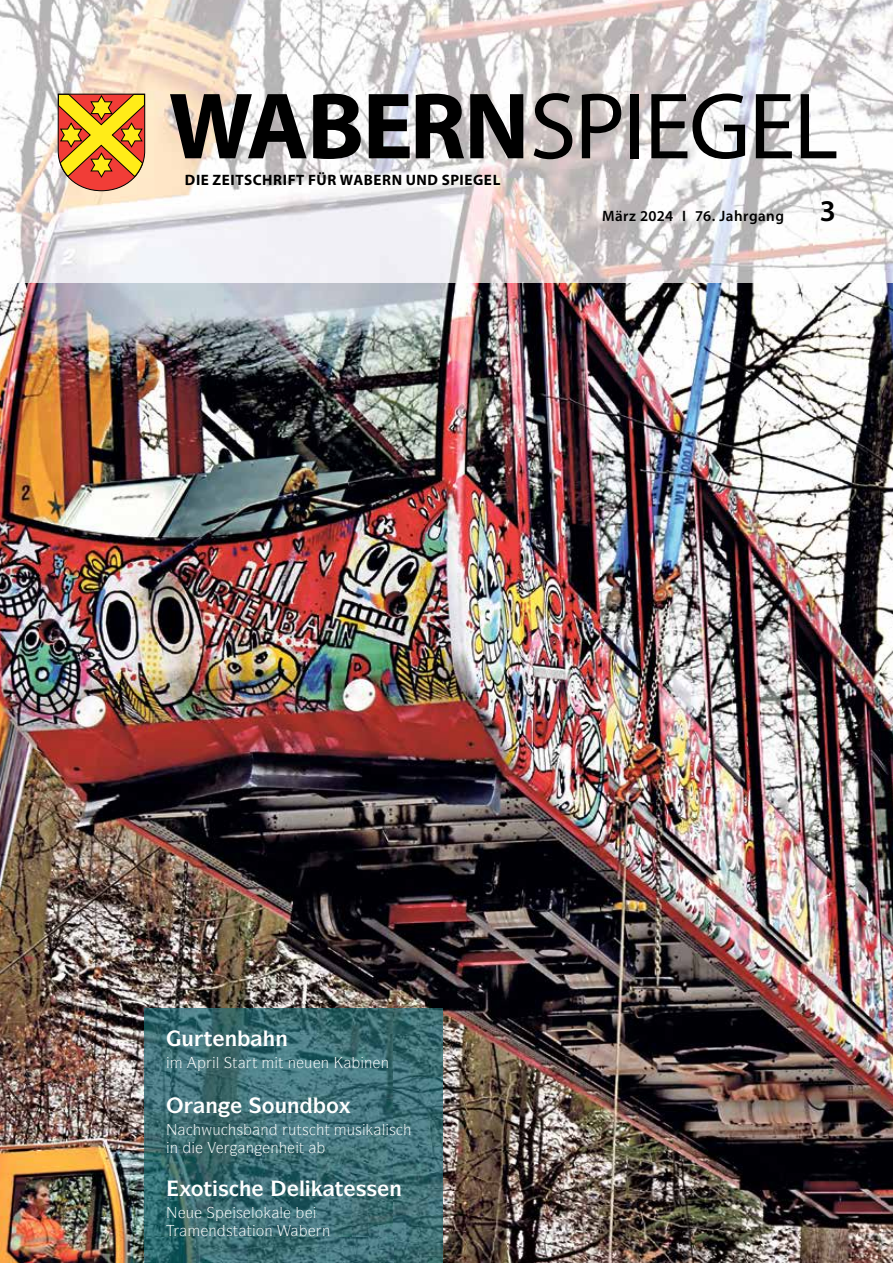
<style>
.page{position:relative;width:893px;height:1263px;background:#fff}
.page>*{position:absolute;margin:0;border:0;box-sizing:border-box;transform-origin:0 0}
.t1{font:95.1px "Myriad Pro";letter-spacing:-.02em;color:#000}
.t2{font:700 21.15px "ITC Symbol Std";color:#fff}
.t3{font:700 15.15px "Myriad Pro";letter-spacing:.04em;color:#000}
.t4{font:15.15px "ITC Symbol Std";color:#fff}
.t5{font:600 15.15px "Myriad Pro";letter-spacing:.03em;color:#000}
.s1{font-weight:700}
.s2{font-size:30.15px}
</style>
<div class="page">
<img style="left:0;top:0;width:893px;height:1263px">
<svg style="left:58px;top:94px;width:87px;height:97px;background:#db8e2f"></svg>
<img style="left:145px;top:1009px;width:298px;height:254px">
<svg style="left:167px;top:1030px;width:14px;height:16px"></svg>
<svg style="left:195px;top:1034px;width:8px;height:12px"></svg>
<svg style="left:213px;top:1034px;width:11px;height:12px"></svg>
<svg style="left:238px;top:1030px;width:36px;height:16px"></svg>
<svg style="left:167px;top:1057px;width:48px;height:14px"></svg>
<svg style="left:225px;top:1057px;width:6px;height:11px"></svg>
<svg style="left:239px;top:1060px;width:12px;height:8px"></svg>
<svg style="left:263px;top:1057px;width:14px;height:11px"></svg>
<svg style="left:297px;top:1060px;width:6px;height:8px"></svg>
<svg style="left:314px;top:1060px;width:6px;height:8px"></svg>
<svg style="left:167px;top:1097px;width:37px;height:16px"></svg>
<svg style="left:218px;top:1101px;width:24px;height:16px"></svg>
<svg style="left:250px;top:1097px;width:11px;height:16px"></svg>
<svg style="left:167px;top:1124px;width:45px;height:11px"></svg>
<svg style="left:222px;top:1124px;width:13px;height:11px"></svg>
<svg style="left:244px;top:1124px;width:15px;height:11px"></svg>
<svg style="left:270px;top:1124px;width:7px;height:11px"></svg>
<svg style="left:283px;top:1127px;width:4px;height:8px"></svg>
<svg style="left:310px;top:1124px;width:14px;height:11px"></svg>
<svg style="left:335px;top:1127px;width:11px;height:8px"></svg>
<svg style="left:167px;top:1142px;width:2px;height:11px"></svg>
<svg style="left:167px;top:1180px;width:24px;height:16px"></svg>
<svg style="left:213px;top:1180px;width:4px;height:16px"></svg>
<svg style="left:230px;top:1180px;width:33px;height:16px"></svg>
<svg style="left:272px;top:1180px;width:26px;height:16px"></svg>
<svg style="left:306px;top:1180px;width:28px;height:16px"></svg>
<svg style="left:344px;top:1184px;width:11px;height:12px"></svg>
<svg style="left:378px;top:1184px;width:10px;height:12px"></svg>
<svg style="left:264px;top:1207px;width:26px;height:11px"></svg>
<svg style="left:297px;top:1207px;width:18px;height:11px"></svg>
<svg style="left:277px;top:1225px;width:44px;height:11px"></svg>
<svg style="left:335px;top:1057px;width:53px;height:11px"></svg>
<svg style="left:301px;top:1097px;width:50px;height:16px"></svg>
<svg style="left:363px;top:1124px;width:48px;height:11px"></svg>
<svg style="left:183px;top:1142px;width:142px;height:14px;background:#3b6a6f"></svg>
<svg style="left:167px;top:1207px;width:88px;height:29px;background:#396c70"></svg>
<h1 class="t1" style="left:169px;top:68px;width:671px"><span class="s1">WABERN</span>SPIEGEL</h1>
<p class="t3" style="left:185px;top:170px;width:317px">DIE ZEITSCHRIFT FÜR WABERN UND SPIEGEL</p>
<p class="t5" style="left:602px;top:207px;width:235px">März 2024 I 76. Jahrgang <span class="s2">3</span></p>
<h2 class="t2" style="left:182px;top:1024px;width:57px">◆▼■</h2>
<h2 class="t2" style="left:275px;top:1024px;width:14px">■</h2>
<p class="t4" style="left:216px;top:1053px;width:43px">● ▼ ▼</p>
<p class="t4" style="left:278px;top:1053px;width:53px">▼ ■◆■</p>
<h2 class="t2" style="left:205px;top:1091px;width:96px">■ □◆■</h2>
<p class="t4" style="left:212px;top:1120px;width:58px">◆▲■</p>
<p class="t4" style="left:288px;top:1120px;width:75px">◆▼▲ ▼ ◆▲</p>
<p class="t4" style="left:170px;top:1138px;width:10px">■</p>
<h2 class="t2" style="left:191px;top:1174px;width:39px">□▼▲</h2>
<h2 class="t2" style="left:299px;top:1174px;width:104px">● ▼▲▲■</h2>
<p class="t4" style="left:236px;top:1203px;width:49px">▲●□ ●</p>
<p class="t4" style="left:209px;top:1221px;width:66px">■ ▲▼ ▼□■</p>
<p class="t4" style="left:322px;top:1221px;width:10px">■</p>
</div>
